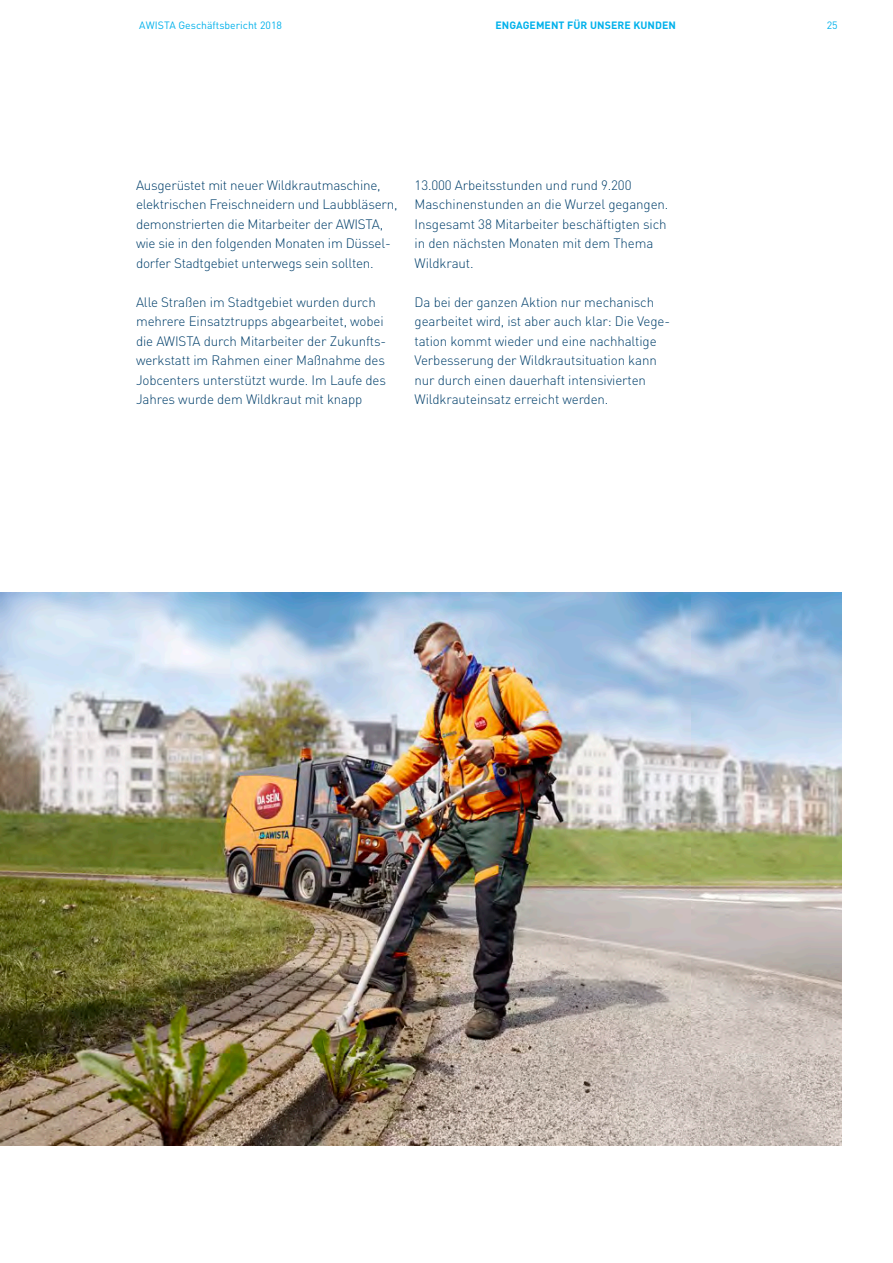
<style>
.page{position:relative;width:893px;height:1263px;background:#fff}
.page>*{position:absolute;margin:0;border:0;box-sizing:border-box;transform-origin:0 0}
.t1{font:300 13.5px/19.5px "DIN Pro";letter-spacing:-.01em;color:#003f6b}
.t2{font:10.5px "DIN Pro";color:#00b1eb}
.t3{font:700 10.5px "DIN Pro";letter-spacing:.01em;color:#00b1eb}
</style>
<div class="page">
<img style="left:0;top:592px;width:842px;height:553px">
<p class="t2" style="left:139px;top:18px;width:144px">AWISTA Geschäftsbericht 2018</p>
<p class="t3" style="left:495px;top:18px;width:182px">ENGAGEMENT FÜR UNSERE KUNDEN</p>
<p class="t2" style="left:827px;top:18px;width:12px">25</p>
<p class="t1" style="left:136px;top:174px;width:263px">Ausgerüstet mit neuer Wildkrautmaschine, elektrischen Freischneidern und Laubbläsern, demonstrierten die Mitarbeiter der AWISTA, wie sie in den folgenden Monaten im Düssel&shy;dorfer Stadtgebiet unterwegs sein sollten.</p>
<p class="t1" style="left:136px;top:291px;width:252px">Alle Straßen im Stadtgebiet wurden durch mehrere Einsatztrupps abgearbeitet, wobei die AWISTA durch Mitarbeiter der Zukunfts&shy;werkstatt im Rahmen einer Maßnahme des Jobcenters unterstützt wurde. Im Laufe des Jahres wurde dem Wildkraut mit knapp</p>
<p class="t1" style="left:415px;top:174px;width:255px">13.000 Arbeitsstunden und rund 9.200<br>Maschinenstunden an die Wurzel gegangen.<br>Insgesamt 38 Mitarbeiter beschäftigten sich in den nächsten Monaten mit dem Thema Wildkraut.</p>
<p class="t1" style="left:415px;top:291px;width:257px">Da bei der ganzen Aktion nur mechanisch gearbeitet wird, ist aber auch klar: Die Vege&shy;tation kommt wieder und eine nachhaltige Verbesserung der Wildkrautsituation kann nur durch einen dauerhaft intensivierten Wildkrauteinsatz erreicht werden.</p>
</div>
